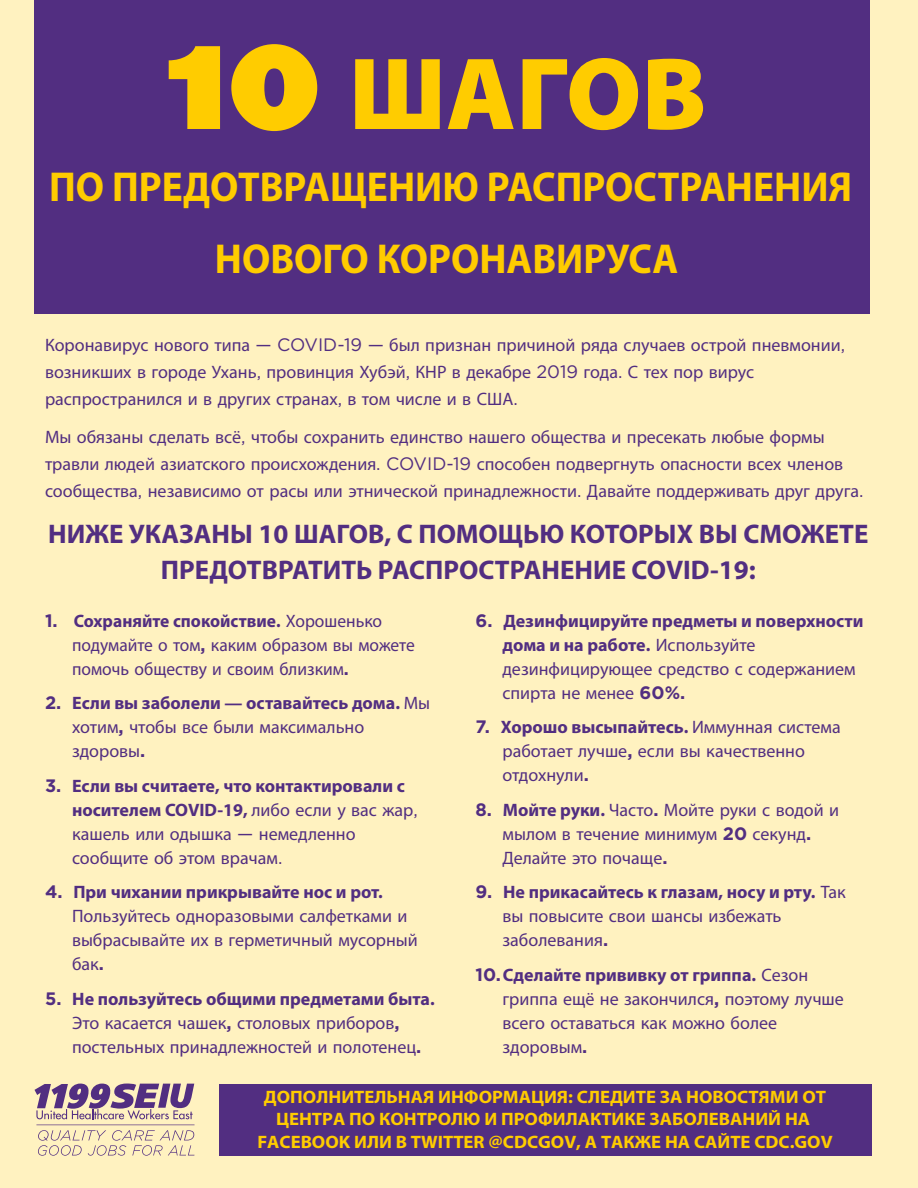
<style>
.page{position:relative;width:918px;height:1188px;background:#fff2c0}
.page>*{position:absolute;margin:0;border:0;box-sizing:border-box;transform-origin:0 0}
.t1{font:900 103.5px "Myriad Pro";color:#fc0}
.t2{font:700 42px/72px "Myriad Pro";color:#fc0;text-align:center;scale:.94 1}
.t3{font:700 27px/36px "Myriad Pro";color:#522e81;text-align:center}
.t4{font:18px/24px "Myriad Pro";color:#522e81}
.t5{font:700 18px/22.5px "Myriad Pro";color:#fc0;text-align:center;scale:1.04 1}
.s1{font-family:"Champion HTF Heavyweight";font-weight:400}
.s2{font-family:"Gotham"}
.s3{font-family:"Gotham";font-weight:700}
.s4{font-weight:700}
</style>
<div class="page">
<div style="left:34px;top:0;width:836px;height:314px;background:#522e81"></div>
<svg style="left:38px;top:1130px;width:157px;height:26px"></svg>
<hr style="left:36px;top:1125px;width:159px;height:1px;background:#522e81">
<svg style="left:34px;top:1084px;width:160px;height:36px"></svg>
<div style="left:219px;top:1084px;width:653px;height:72px;background:#522e81"></div>
<h1 class="t1" style="left:166px;top:25px;width:542px"><span class="s1">10</span> ШАГОВ</h1>
<h2 class="t2" style="left:49px;top:149px;width:856px">ПО ПРЕДОТВРАЩЕНИЮ РАСПРОСТРАНЕНИЯ<br>НОВОГО КОРОНАВИРУСА</h2>
<p class="t4" style="left:45px;top:331px;width:802px;line-height:27px">Коронавирус нового типа <span class="s2">— COVID-19 —</span> был признан причиной ряда случаев острой пневмонии<span class="s2">, </span>возникших в городе Ухань<span class="s2">,</span> провинция Хубэй<span class="s2">,</span> КНР в декабре <span class="s2">2019</span> года<span class="s2">.</span> С тех пор вирус распространился и в других странах<span class="s2">,</span> в том числе и в США<span class="s2">.</span></p>
<p class="t4" style="left:45px;top:423px;width:820px;line-height:27px">Мы обязаны сделать всё<span class="s2">,</span> чтобы сохранить единство нашего общества и пресекать любые формы травли людей азиатского происхождения<span class="s2">. COVID-19</span> способен подвергнуть опасности всех членов сообщества<span class="s2">,</span> независимо от расы или этнической принадлежности<span class="s2">.</span> Давайте поддерживать друг друга<span class="s2">.</span></p>
<h3 class="t3" style="left:48px;top:515px;width:822px">НИЖЕ УКАЗАНЫ 10 ШАГОВ, С ПОМОЩЬЮ КОТОРЫХ ВЫ СМОЖЕТЕ<br>ПРЕДОТВРАТИТЬ РАСПРОСТРАНЕНИЕ COVID-19:</h3>
<p class="t4" style="left:72px;top:608px;width:344px;text-indent:-27px"><span class="s3">1.</span> <span class="s4">Сохраняйте спокойствие.</span> Хорошенько подумайте о том<span class="s3">,</span> каким образом вы можете помочь обществу и своим близким<span class="s3">.</span></p>
<p class="t4" style="left:72px;top:691px;width:360px;text-indent:-27px"><span class="s3">2.</span> <span class="s4">Если вы заболели — оставайтесь дома.</span> Мы хотим<span class="s3">,</span> чтобы все были максимально здоровы<span class="s3">.</span></p>
<p class="t4" style="left:72px;top:773px;width:347px;text-indent:-27px"><span class="s3">3.</span> <span class="s4">Если вы считаете, что контактировали с носителем COVID-19,</span> либо если у вас жар<span class="s2">, </span>кашель или одышка <span class="s2">—</span> немедленно сообщите об этом врачам<span class="s2">.</span></p>
<p class="t4" style="left:72px;top:880px;width:347px;text-indent:-27px"><span class="s3">4.</span> <span class="s4">При чихании прикрывайте нос и рот.<br></span>Пользуйтесь одноразовыми салфетками и выбрасывайте их в герметичный мусорный бак<span class="s3">.</span></p>
<p class="t4" style="left:72px;top:986px;width:364px;text-indent:-27px"><span class="s3">5.</span> <span class="s4">Не пользуйтесь общими предметами быта.<br></span>Это касается чашек<span class="s3">,</span> столовых приборов<span class="s3">, </span>постельных принадлежностей и полотенец<span class="s3">.</span></p>
<p class="t4" style="left:503px;top:608px;width:363px;text-indent:-27px"><span class="s3">6.</span> <span class="s4">Дезинфицируйте предметы и поверхности дома и на работе.</span> Используйте дезинфицирующее средство с содержанием спирта не менее <span class="s3">60%.</span></p>
<p class="t4" style="left:503px;top:715px;width:340px;text-indent:-27px"><span class="s3">7.</span> <span class="s4">Хорошо высыпайтесь.</span> Иммунная система работает лучше<span class="s3">,</span> если вы качественно отдохнули<span class="s3">.</span></p>
<p class="t4" style="left:503px;top:797px;width:338px;text-indent:-27px"><span class="s3">8.</span> <span class="s4">Мойте руки.</span> Часто<span class="s3">.</span> Мойте руки с водой и мылом в течение минимум <span class="s3">20</span> секунд<span class="s3">.<br></span>Делайте это почаще<span class="s3">.</span></p>
<p class="t4" style="left:503px;top:880px;width:345px;text-indent:-27px"><span class="s3">9.</span> <span class="s4">Не прикасайтесь к глазам, носу и рту.</span> Так вы повысите свои шансы избежать заболевания<span class="s3">.</span></p>
<p class="t4" style="left:503px;top:962px;width:343px;text-indent:-27px"><span class="s3">10.</span><span class="s4">Сделайте прививку от гриппа.</span> Сезон гриппа ещё не закончился<span class="s3">,</span> поэтому лучше всего оставаться как можно более здоровым<span class="s3">.</span></p>
<p class="t5" style="left:257px;top:1085px;width:555px">ДОПОЛНИТЕЛЬНАЯ ИНФОРМАЦИЯ: СЛЕДИТЕ ЗА НОВОСТЯМИ ОТ<br>ЦЕНТРА ПО КОНТРОЛЮ И ПРОФИЛАКТИКЕ ЗАБОЛЕВАНИЙ НА<br>FACEBOOK ИЛИ В TWITTER @CDCGOV, А ТАКЖЕ НА САЙТЕ CDC.GOV</p>
</div>
